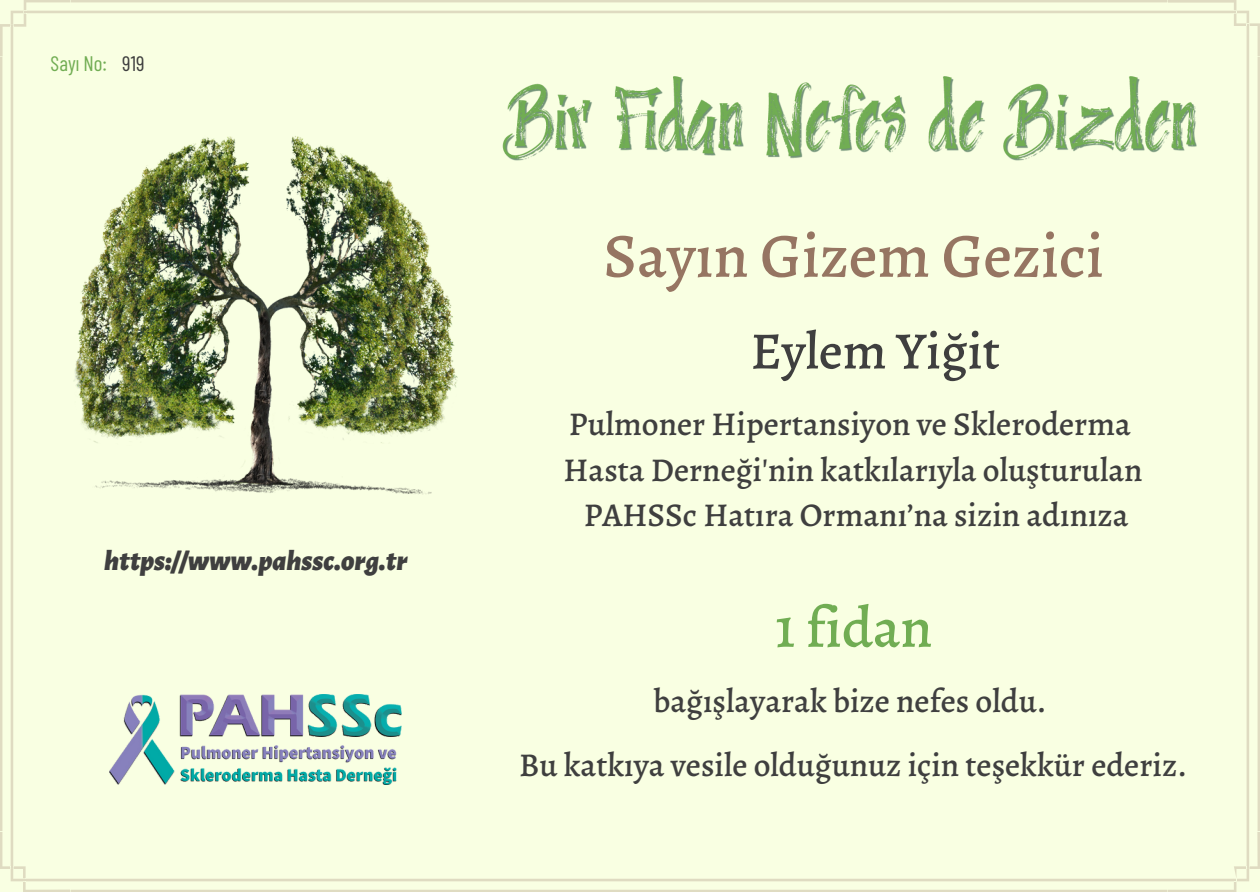
<style>
.page{position:relative;width:1260px;height:892px;background:#fff}
.page>*{position:absolute;margin:0;border:0;box-sizing:border-box;transform-origin:0 0}
.t1{font:500 63px "Alegreya";color:#967562}
.t2{font:500 57.75px "Alegreya";color:#71ad53}
.t3{font:500 52.5px "Alegreya";color:#3f3f3f}
.t4{font:500 33.25px/45.5px "Alegreya";color:#3f3f3f;text-align:center}
.t5{font:italic 900 28.7px "Alegreya Sans";color:#3f3f3f}
.t6{font:21px "Barlow Condensed";color:#71ad53}
.s1{color:#3f3f3f}
</style>
<div class="page">
<div style="left:0;top:0;width:1260px;height:891px;background:#f9ffe2"></div>
<img style="left:51px;top:130px;width:410px;height:379px">
<img style="left:109px;top:694px;width:293px;height:90px">
<img style="left:501px;top:55px;width:700px;height:150px">
<p class="t6" style="left:51px;top:50px;width:95px">Sayı No: <span class="s1">919</span></p>
<p class="t5" style="left:104px;top:546px;width:305px">https://www.pahssc.org.tr</p>
<h1 class="t1" style="left:603px;top:212px;width:498px">Sayın Gizem Gezici</h1>
<h3 class="t3" style="left:751px;top:315px;width:251px">Eylem Yiğit</h3>
<p class="t4" style="left:564px;top:401px;width:580px">Pulmoner Hipertansiyon ve Skleroderma<br>Hasta Derneği'nin katkılarıyla oluşturulan<br>PAHSSc Hatıra Ormanı’na sizin adınıza</p>
<h2 class="t2" style="left:775px;top:587px;width:159px">1 fidan</h2>
<p class="t4" style="left:519px;top:668px;width:669px;line-height:64.2px">bağışlayarak bize nefes oldu.<br>Bu katkıya vesile olduğunuz için teşekkür ederiz.</p>
</div>
